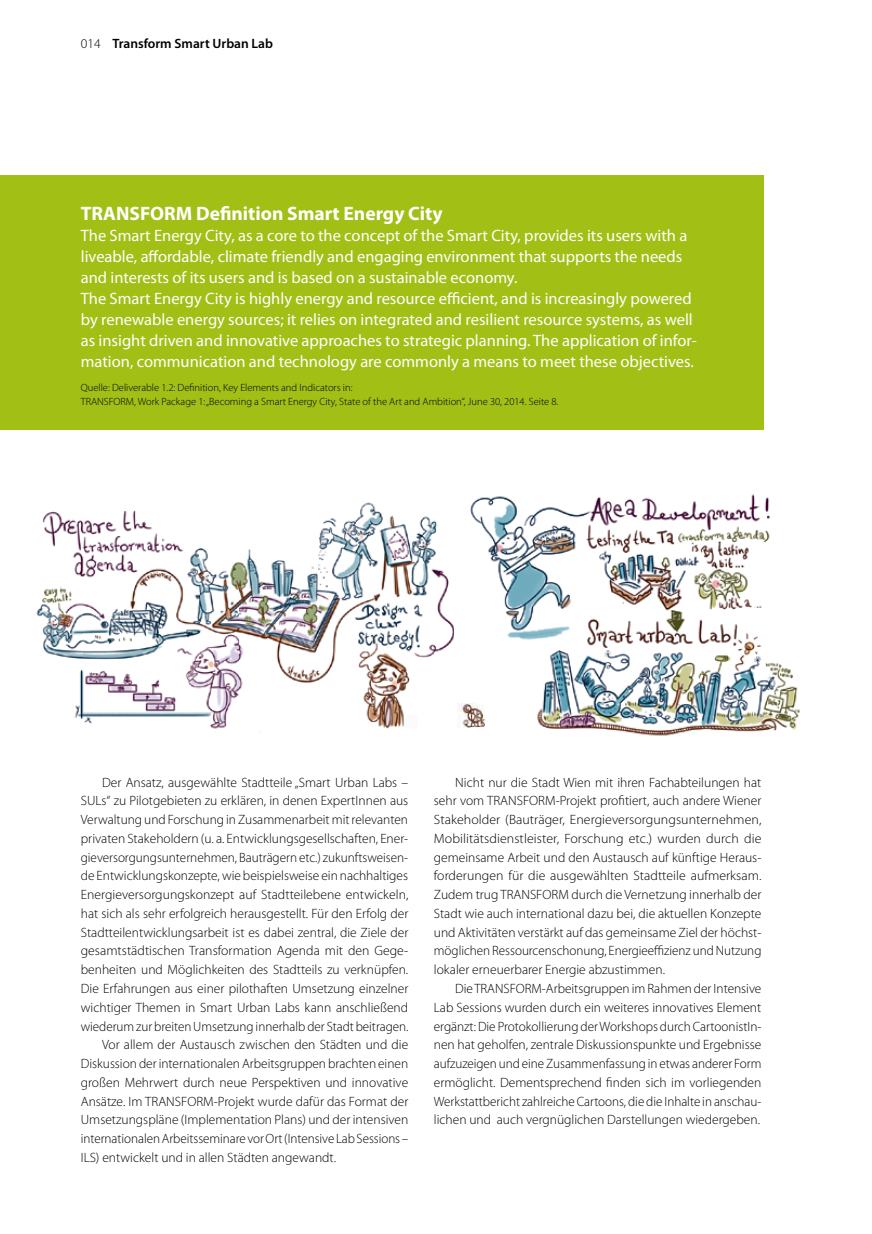
<style>
.page{position:relative;width:872px;height:1234px;background:#fff}
.page>*{position:absolute;margin:0;border:0;box-sizing:border-box;transform-origin:0 0}
.t1{font:700 19.5px "Myriad Pro";color:#fff}
.t2{font:16.5px/21px "Myriad Pro";color:#fff}
.t3{font:300 13.5px/18.8px "Myriad Pro";color:#000;text-align:justify}
.t4{font:600 13.5px "Myriad Pro";color:#000}
.t5{font:300 10.5px/14.2px "Myriad Pro";color:#000}
.s1{font-weight:300}
</style>
<div class="page">
<div style="left:0;top:175px;width:763px;height:254px;background:#a2bf16"></div>
<img style="left:36px;top:502px;width:418px;height:227px">
<img style="left:458px;top:494px;width:342px;height:242px">
<img style="left:457px;top:703px;width:28px;height:24px">
<p class="t4" style="left:81px;top:35px;width:194px"><span class="s1">014</span> Transform Smart Urban Lab</p>
<h1 class="t1" style="left:81px;top:200px;width:363px">TRANSFORM Definition Smart Energy City</h1>
<p class="t2" style="left:81px;top:224px;width:617px">The Smart Energy City, as a core to the concept of the Smart City, provides its users with a liveable, affordable, climate friendly and engaging environment that supports the needs and interests of its users and is based on a sustainable economy.<br>The Smart Energy City is highly energy and resource efficient, and is increasingly powered by renewable energy sources; it relies on integrated and resilient resource systems, as well as insight driven and innovative approaches to strategic planning. The application of infor&shy;mation, communication and technology are commonly a means to meet these objectives.</p>
<p class="t5" style="left:81px;top:380px;width:273px">Quelle: Deliverable 1.2: Definition, Key Elements and I ndicators in:<br>TRANS</p>
<p class="t5" style="left:109px;top:395px;width:13px">FORM</p>
<p class="t5" style="left:134px;top:395px;width:426px">, Work Package 1: „Becoming a Smart Energy City, State of the Art and Ambition“, June 30, 2014. Seite 8.</p>
<p class="t3" style="left:102px;top:772px;width:308px">Der Ansatz, ausgewählte Stadtteile „Smart U rban Labs –</p>
<p class="t3" style="left:81px;top:791px;width:329px">SULs“ zu Pilotgebieten zu erklären, in denen ExpertI nnen aus</p>
<p class="t3" style="left:81px;top:810px;width:329px">Verwaltung und Forschung in Zusammenarbeit mit relevanten</p>
<p class="t3" style="left:81px;top:829px;width:329px">privaten Stakeholdern (u. a. Entwicklungsgesellschaften, Ener-</p>
<p class="t3" style="left:81px;top:847px;width:329px">gieversorgungsunternehmen, Bauträgern etc.) zukunftsweisen-</p>
<p class="t3" style="left:81px;top:866px;width:329px">de Entwicklungskonzepte, wie beispielsweise ein nachhaltiges</p>
<p class="t3" style="left:81px;top:885px;width:329px">Energieversorgungskonzept auf Stadtteilebene entwickeln,</p>
<p class="t3" style="left:81px;top:904px;width:329px">hat sich als sehr erfolgreich herausgestellt. Für den Erfolg der</p>
<p class="t3" style="left:81px;top:922px;width:329px">Stadtteilentwicklungsarbeit ist es dabei zentral, die Ziele der</p>
<p class="t3" style="left:81px;top:941px;width:329px">gesamtstädtischen Transformation Agenda mit den Gege-</p>
<p class="t3" style="left:81px;top:960px;width:329px">benheiten und Möglichkeiten des Stadtteils zu verknüpfen.</p>
<p class="t3" style="left:81px;top:979px;width:329px">Die Erfahrungen aus einer pilothaften U msetzung einzelner</p>
<p class="t3" style="left:81px;top:997px;width:329px">wichtiger Themen in Smart U rban Labs kann anschließend</p>
<p class="t3" style="left:81px;top:1016px;width:329px">wiederum zur breiten U msetzung innerhalb der Stadt beitragen.</p>
<p class="t3" style="left:102px;top:1035px;width:308px">Vor allem der Austausch zwischen den Städten und die</p>
<p class="t3" style="left:81px;top:1054px;width:329px">Diskussion der internationalen Arbeitsgruppen brachten einen</p>
<p class="t3" style="left:81px;top:1072px;width:329px">großen Mehrwert durch neue Perspektiven und innovative</p>
<p class="t3" style="left:81px;top:1091px;width:73px">Ansätze. I m TRANS</p>
<p class="t3" style="left:181px;top:1091px;width:16px">FORM</p>
<p class="t3" style="left:81px;top:1091px;width:329px;text-indent:133px">-Projekt wurde dafür das Format der U msetzungspläne (I mplementation Plans) und der intensiven internationalen Arbeitsseminare vor Ort (I ntensive Lab Sessions – ILS) entwickelt und in allen Städten angewandt.</p>
<p class="t3" style="left:434px;top:772px;width:329px;text-indent:21px">N icht nur die Stadt Wien mit ihren Fachabteilungen hat sehr vom TRANS</p>
<p class="t3" style="left:434px;top:791px;width:329px;text-indent:122px">-Projekt profitiert, auch andere Wiener Stakeholder (Bauträger, Energieversorgungsunternehmen, Mobilitätsdienstleister, Forschung etc.) wurden durch die gemeinsame Arbeit und den Austausch auf künftige Heraus&shy;forderungen für die ausgewählten Stadtteile aufmerksam.<br>Zudem trug TRANS</p>
<p class="t3" style="left:523px;top:791px;width:16px">FORM</p>
<p class="t3" style="left:536px;top:885px;width:16px">FORM</p>
<p class="t3" style="left:571px;top:885px;width:191px">durch die Vernetzung innerhalb der</p>
<p class="t3" style="left:434px;top:904px;width:329px">Stadt wie auch international dazu bei, die aktuellen Konzepte</p>
<p class="t3" style="left:434px;top:922px;width:329px">und Aktivitäten verstärkt auf das gemeinsame Ziel der höchst-</p>
<p class="t3" style="left:434px;top:941px;width:329px">möglichen Ressourcenschonung, Energieeffizienz und N utzung</p>
<p class="t3" style="left:434px;top:960px;width:233px">lokaler erneuerbarer Energie abzustimmen.</p>
<p class="t3" style="left:455px;top:979px;width:28px">Die TRANS</p>
<p class="t3" style="left:510px;top:979px;width:16px">FORM</p>
<p class="t3" style="left:434px;top:979px;width:329px;text-indent:108px">-Arbeitsgruppen im Rahmen der I ntensive Lab Sessions wurden durch ein weiteres innovatives Element ergänzt: Die Protokollierung der Workshops durch CartoonistI n&shy;nen hat geholfen, zentrale Diskussionspunkte und Ergebnisse aufzuzeigen und eine Zusammenfassung in etwas anderer Form ermöglicht. Dementsprechend finden sich im vorliegenden Werkstattbericht zahlreiche Cartoons, die die I nhalte in anschau&shy;lichen und auch vergnüglichen Darstellungen wiedergeben.</p>
</div>
